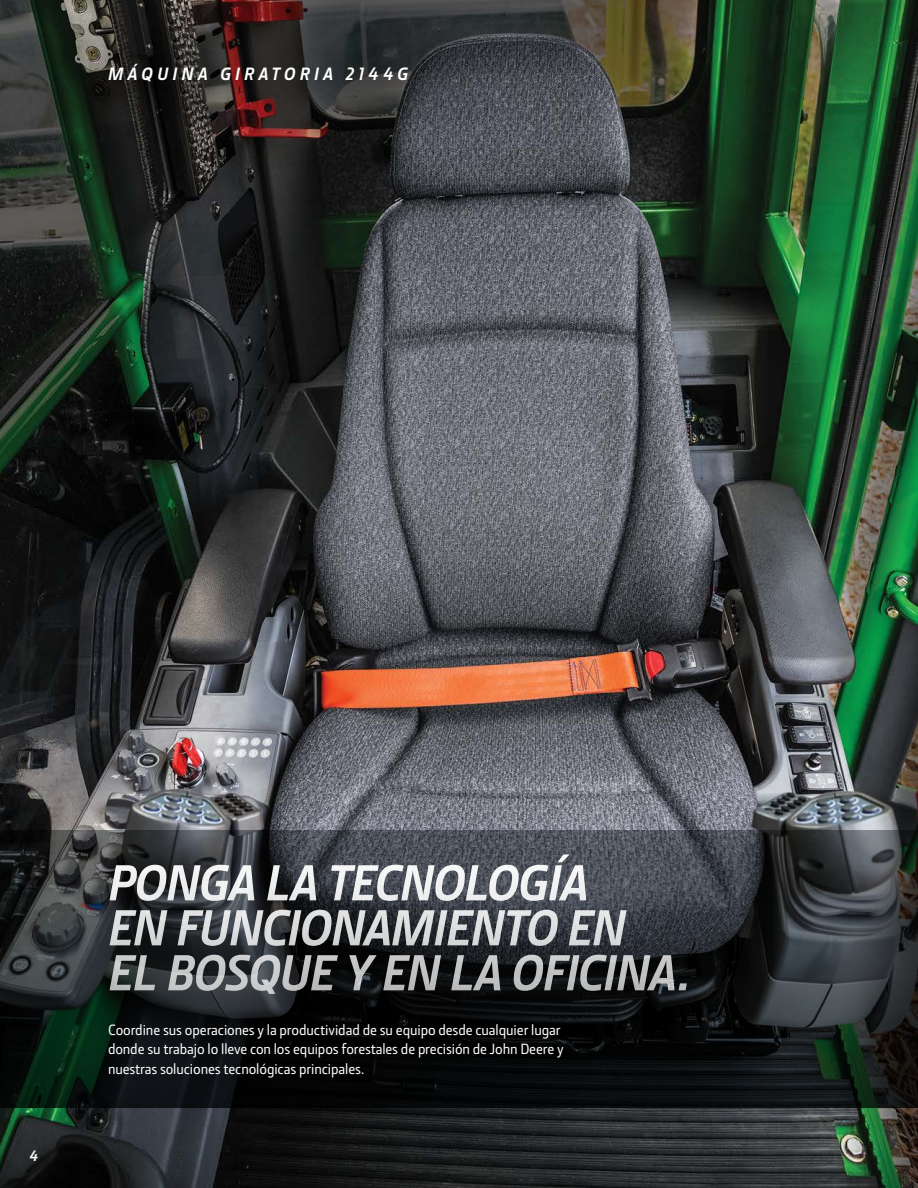
<style>
.page{position:relative;width:918px;height:1188px;background:#fff}
.page>*{position:absolute;margin:0;border:0;box-sizing:border-box;transform-origin:0 0}
.t1{font:italic 700 51px/45px "JD Sans Pro";letter-spacing:-.025em;color:#fff}
.t2{font:italic 700 18px "JD Sans Pro";letter-spacing:.235em;color:#fff}
.t3{font:500 15px/19.5px "JD Sans Pro";letter-spacing:-.005em;color:#fff}
.t4{font:italic 700 15px "JD Sans Pro";color:#fff}
</style>
<div class="page">
<img style="left:0;top:0;width:918px;height:1188px">
<svg style="left:0;top:830px;width:917px;height:277px;background:#212528"></svg>
<div style="left:0;top:0;width:527px;height:206px;background:#000;opacity:.75"></div>
<hr style="left:917px;top:700px;width:1px;height:488px;background:#e7e7e7">
<p class="t2" style="left:108px;top:62px;width:302px">MÁQUINA GIRATORIA 2144G</p>
<p class="t4" style="left:29px;top:1146px;width:10px">4</p>
<h1 class="t1" style="left:108px;top:859px;width:585px">PONGA LA TECNOLOGÍA<br>EN FUNCIONAMIENTO EN<br>EL BOSQUE Y EN LA OFICINA.</h1>
<p class="t3" style="left:108px;top:1019px;width:457px">Coordine sus operaciones y la productividad de su equipo desde cualquier lugar donde su trabajo lo lleve con los equipos forestales de precisión de John Deere y nuestras soluciones tecnológicas principales.</p>
</div>
